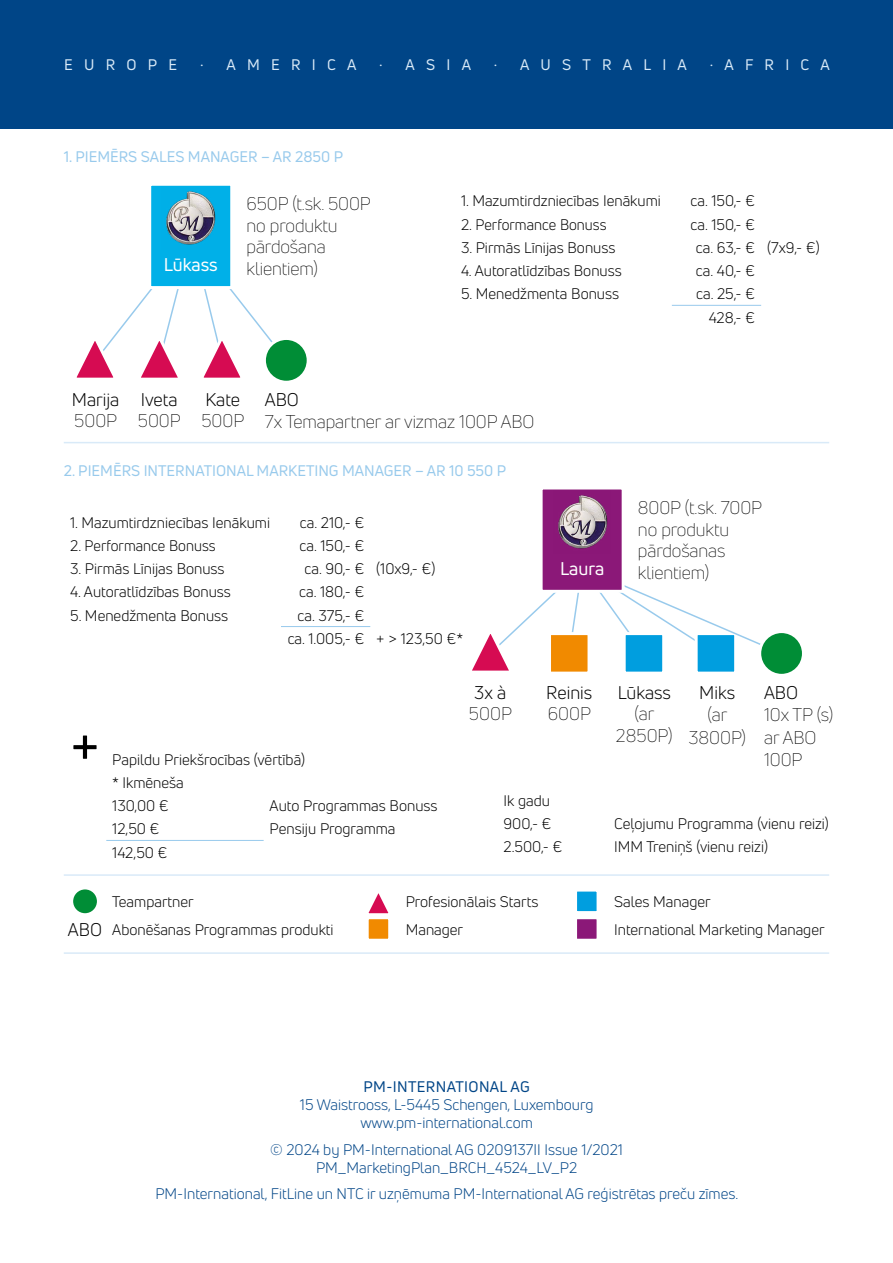
<style>
.page{position:relative;width:893px;height:1263px;background:#fff}
.page>*{position:absolute;margin:0;border:0;box-sizing:border-box;transform-origin:0 0}
.t1{font:52.5px "Uni Neue";color:#000}
.t2{font:300 18px/21.6px "Uni Neue";letter-spacing:-.005em;color:#000}
.t3{font:18px "Uni Neue";color:#000}
.t4{font:18px "Uni Neue";color:#fff}
.t5{font:15px/23.2px "Uni Neue";color:#000}
.t6{font:15px/18px "Uni Neue";color:#004587;text-align:center}
.t7{font:15px "Uni Neue";color:#98caec}
.t8{font:15px "Uni Neue";letter-spacing:.75em;color:#d9eaf8}
.t9{font:15px "Uni Neue";letter-spacing:.025em;color:#004587}
.s1{font-size:18px}
</style>
<div class="page">
<div style="left:0;top:0;width:893px;height:129px;background:#004587"></div>
<div style="left:264px;top:338px;width:44px;height:44px;background:#008d36;border-radius:50%"></div>
<div style="left:263px;top:337px;width:47px;height:47px;border:3px solid #fff;border-radius:50%"></div>
<div style="left:150px;top:184px;width:82px;height:104px;background:#00b0e8"></div>
<img style="left:166px;top:191px;width:50px;height:45px">
<div style="left:148px;top:183px;width:85px;height:106px;border:3px solid #fff"></div>
<hr style="left:672px;top:305px;width:89px;height:1px;background:#98caec">
<hr style="left:281px;top:626px;width:89px;height:1px;background:#98caec">
<hr style="left:106px;top:840px;width:158px;height:1px;background:#98caec">
<div style="left:72px;top:888px;width:26px;height:27px;background:#008d36;border-radius:50%"></div>
<div style="left:70px;top:886px;width:30px;height:30px;border:3px solid #fff;border-radius:50%"></div>
<svg style="left:368px;top:893px;width:21px;height:21px"></svg>
<div style="left:574px;top:888px;width:26px;height:26px;background:#009edf;border:3px solid #fff"></div>
<div style="left:366px;top:916px;width:25px;height:26px;background:#f18a00;border:3px solid #fff"></div>
<div style="left:574px;top:916px;width:26px;height:26px;background:#8b1878;border:3px solid #fff"></div>
<hr style="left:64px;top:874px;width:765px;height:2px;background:#d9eaf8">
<hr style="left:64px;top:952px;width:765px;height:2px;background:#d9eaf8">
<hr style="left:64px;top:442px;width:765px;height:1px;background:#d9eaf8">
<svg style="left:76px;top:236px;width:212px;height:147px"></svg>
<div style="left:760px;top:631px;width:43px;height:44px;background:#008d36;border-radius:50%"></div>
<div style="left:758px;top:630px;width:47px;height:47px;border:3px solid #fff;border-radius:50%"></div>
<div style="left:541px;top:488px;width:82px;height:103px;background:#8b1878"></div>
<img style="left:558px;top:495px;width:50px;height:54px">
<div style="left:540px;top:486px;width:85px;height:107px;border:3px solid #fff"></div>
<svg style="left:472px;top:564px;width:311px;height:112px"></svg>
<div style="left:548px;top:632px;width:42px;height:43px;background:#f18a00;border:3px solid #fff"></div>
<div style="left:623px;top:632px;width:42px;height:43px;background:#009edf;border:3px solid #fff"></div>
<p class="t8" style="left:64px;top:55px;width:114px">EUROPE</p>
<p class="t8" style="left:200px;top:55px;width:158px">· AMERICA</p>
<p class="t8" style="left:379px;top:55px;width:93px">· ASIA</p>
<p class="t8" style="left:494px;top:55px;width:194px">· AUSTRALIA</p>
<p class="t8" style="left:710px;top:55px;width:122px">·AFRICA</p>
<p class="t7" style="left:64px;top:147px;width:281px">1. PIEMĒRS SALES MANAGER – AR 2850 P</p>
<p class="t4" style="left:164px;top:254px;width:56px">Lūkass</p>
<p class="t2" style="left:247px;top:193px;width:126px">650P (t.sk. 500P no produktu pārdošana klientiem)</p>
<p class="t5" style="left:461px;top:189px;width:201px">1. Mazumtirdzniecības Ienākumi</p>
<p class="t5" style="left:690px;top:189px;width:66px">ca. 150,- €</p>
<p class="t5" style="left:461px;top:212px;width:147px">2. Performance Bonuss</p>
<p class="t5" style="left:690px;top:212px;width:66px">ca. 150,- €</p>
<p class="t5" style="left:461px;top:236px;width:156px">3. Pirmās Līnijas Bonuss</p>
<p class="t5" style="left:696px;top:236px;width:125px">ca. 63,- € (7x9,- €)</p>
<p class="t5" style="left:461px;top:259px;width:162px">4. Autoratlīdzības Bonuss</p>
<p class="t5" style="left:696px;top:259px;width:61px">ca. 40,- €</p>
<p class="t5" style="left:461px;top:282px;width:160px">5. Menedžmenta Bonuss</p>
<p class="t5" style="left:696px;top:282px;width:60px;text-align:right">ca. 25,- €<br>428,- €</p>
<p class="t3" style="left:72px;top:388px;width:49px">Marija</p>
<p class="t2" style="left:74px;top:410px;width:45px">500P</p>
<p class="t3" style="left:141px;top:388px;width:38px">Iveta</p>
<p class="t2" style="left:138px;top:410px;width:45px">500P</p>
<p class="t3" style="left:205px;top:388px;width:36px">Kate</p>
<p class="t2" style="left:201px;top:410px;width:45px">500P</p>
<p class="t3" style="left:265px;top:388px;width:36px">ABO</p>
<p class="t2" style="left:265px;top:411px;width:271px">7x Temapartner ar vizmaz 100P ABO</p>
<p class="t7" style="left:64px;top:461px;width:444px">2. PIEMĒRS INTERNATIONAL MARKETING MANAGER – AR 10 550 P</p>
<p class="t5" style="left:70px;top:510px;width:201px">1. Mazumtirdzniecības Ienākumi</p>
<p class="t5" style="left:300px;top:510px;width:66px">ca. 210,- €</p>
<p class="t5" style="left:70px;top:534px;width:147px">2. Performance Bonuss</p>
<p class="t5" style="left:300px;top:534px;width:66px">ca. 150,- €</p>
<p class="t5" style="left:70px;top:557px;width:156px">3. Pirmās Līnijas Bonuss</p>
<p class="t5" style="left:304px;top:557px;width:132px">ca. 90,- € (10x9,- €)</p>
<p class="t5" style="left:70px;top:580px;width:162px">4. Autoratlīdzības Bonuss</p>
<p class="t5" style="left:299px;top:580px;width:67px">ca. 180,- €</p>
<p class="t5" style="left:70px;top:603px;width:160px">5. Menedžmenta Bonuss</p>
<p class="t5" style="left:288px;top:603px;width:177px;text-indent:10px">ca. 375,- €<br>ca. 1.005,- € + &gt; 123,50 €*</p>
<p class="t4" style="left:560px;top:557px;width:46px">Laura</p>
<p class="t2" style="left:638px;top:496px;width:126px">800P (t.sk. 700P no produktu pārdošanas klientiem)</p>
<p class="t3" style="left:474px;top:681px;width:33px">3x à</p>
<p class="t2" style="left:469px;top:703px;width:45px">500P</p>
<p class="t3" style="left:764px;top:681px;width:36px">ABO</p>
<p class="t2" style="left:764px;top:703px;width:71px;line-height:22.5px">10x TP (s) ar ABO<br>100P</p>
<p class="t3" style="left:546px;top:681px;width:48px">Reinis</p>
<p class="t2" style="left:548px;top:703px;width:45px">600P</p>
<p class="t3" style="left:618px;top:681px;width:55px">Lūkass</p>
<p class="t2" style="left:616px;top:703px;width:58px;text-align:center">(ar<br>2850P)</p>
<p class="t3" style="left:699px;top:681px;width:37px">Miks</p>
<p class="t2" style="left:688px;top:703px;width:59px;line-height:22.5px;text-align:center">(ar<br>3800P)</p>
<h1 class="t1" style="left:70px;top:713px;width:32px">+</h1>
<p class="t5" style="left:112px;top:748px;width:194px">Papildu Priekšrocības (vērtībā) * Ikmēneša<br>130,00 €</p>
<p class="t5" style="left:503px;top:789px;width:50px">Ik gadu<br>900,- €</p>
<p class="t5" style="left:270px;top:794px;width:169px">Auto Programmas Bonuss</p>
<p class="t5" style="left:614px;top:812px;width:216px">Ceļojumu Programma (vienu reizi)</p>
<p class="t5" style="left:112px;top:817px;width:49px">12,50 €</p>
<p class="t5" style="left:270px;top:817px;width:127px">Pensiju Programma</p>
<p class="t5" style="left:112px;top:841px;width:57px">142,50 €</p>
<p class="t5" style="left:112px;top:890px;width:83px">Teampartner</p>
<p class="t5" style="left:406px;top:890px;width:134px">Profesionālais Starts</p>
<p class="t5" style="left:614px;top:890px;width:98px">Sales Manager</p>
<p class="t5" style="left:68px;top:917px;width:267px"><span class="s1">ABO</span> Abonēšanas Programmas produkti</p>
<p class="t5" style="left:406px;top:917px;width:59px">Manager</p>
<p class="t5" style="left:614px;top:917px;width:212px">International Marketing Manager</p>
<p class="t5" style="left:503px;top:835px;width:60px">2.500,- €</p>
<p class="t5" style="left:614px;top:835px;width:156px">IMM Treniņš (vienu reizi)</p>
<p class="t9" style="left:363px;top:1077px;width:168px">PM-INTERNATIONAL AG</p>
<p class="t6" style="left:300px;top:1096px;width:295px">15 Waistrooss, L-5445 Schengen, Luxembourg www.pm-international.com</p>
<p class="t6" style="left:270px;top:1140px;width:354px">© 2024 by PM-International AG 0209137II Issue 1/2021<br>PM_MarketingPlan_BRCH_4524_LV_P2</p>
<p class="t6" style="left:155px;top:1185px;width:584px">PM-International, FitLine un NTC ir uzņēmuma PM-International AG reģistrētas preču zīmes.</p>
</div>
